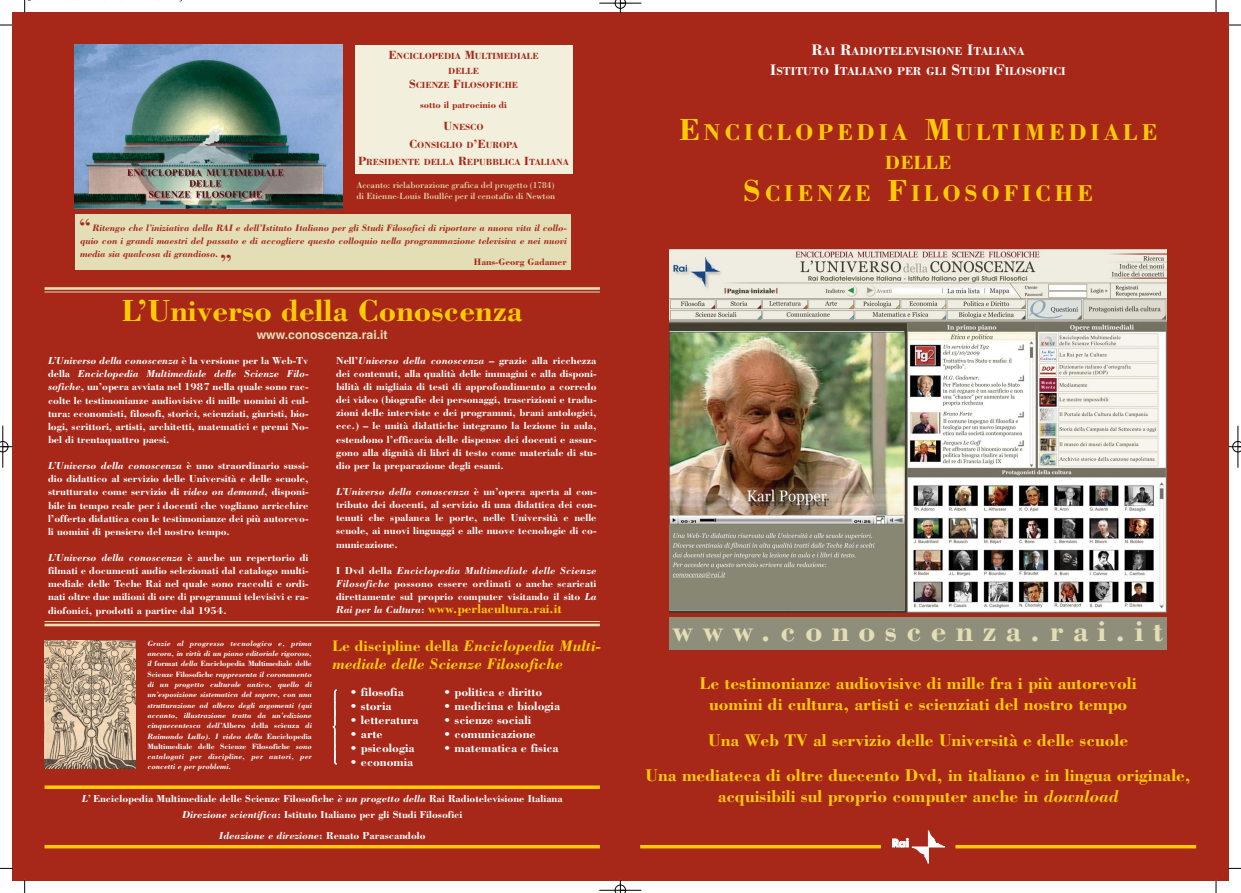
<style>
.page{position:relative;width:1241px;height:893px;background:#fff}
.page>*{position:absolute;margin:0;border:0;box-sizing:border-box;transform-origin:0 0}
.t1{font:700 31.5px "Bodoni";color:#ffcb04}
.t2{font:700 31.5px "Bodoni";letter-spacing:.285em;color:#e3deb6}
.t3{font:700 23.62px "Bodoni";letter-spacing:.165em;color:#ffcb04}
.t4{font:700 21px "Bodoni";color:#a72718}
.t5{font:700 19.69px "Bodoni";letter-spacing:.01em;color:#ffcb04}
.t6{font:700 17.5px/21px "Bodoni";color:#ffcb04;text-align:center}
.t7{font:italic 700 15.75px/18.4px "Bodoni";color:#ffcb04}
.t8{font:700 13.12px "Bodoni";color:#ffcb04}
.t9{font:700 12.25px "Bodoni";color:#fff}
.t10{font:700 12.25px "Helvetica";color:#e3deb6}
.t11{font:700 11.81px/19.2px "Bodoni";color:#fff;text-align:center}
.t12{font:700 10.5px/13.1px "Bodoni";color:#fff;text-align:justify}
.t13{font:italic 700 9.62px/13.1px "Bodoni";letter-spacing:-.005em;color:#a72718;text-align:justify}
.t14{font:700 9.62px "Bodoni";color:#a72718}
.t15{font:700 9.19px/14.7px "Bodoni";color:#a72718;text-align:center}
.t16{font:9.19px/11.4px "Bodoni";color:#e3deb6}
.t17{font:italic 700 7.88px/10.3px "Bodoni";letter-spacing:.02em;color:#fff;text-align:justify}
.s1{font-size:12.25px}
.s2{font-style:normal}
.s3{font-style:italic}
.s4{font-style:italic;font-size:10.5px;color:#fff}
.s5{font-size:10.5px;color:#fff}
.s6{font-size:15.75px}
.s7{font-size:31.5px}
</style>
<div class="page">
<div style="left:12px;top:13px;width:1216px;height:868px;background:#a72718"></div>
<img style="left:669px;top:249px;width:497px;height:364px">
<svg style="left:892px;top:831px;width:52px;height:32px"></svg>
<div style="left:669px;top:618px;width:497px;height:32px;background:#8f8e7b"></div>
<hr style="left:45px;top:845px;width:555px;height:3px;background:#ffcb04">
<svg style="left:45px;top:785px;width:555px;height:4px;background:#f3b606"></svg>
<hr style="left:640px;top:845px;width:240px;height:3px;background:#ffcb04">
<hr style="left:955px;top:845px;width:240px;height:3px;background:#ffcb04">
<img style="left:75px;top:45px;width:267px;height:164px">
<div style="left:354px;top:45px;width:218px;height:129px;background:#f2f0dc"></div>
<hr style="left:45px;top:621px;width:555px;height:1px;background:#e3deb6">
<hr style="left:45px;top:624px;width:555px;height:2px;background:#e3deb6">
<hr style="left:45px;top:287px;width:555px;height:3px;background:#e3deb6">
<hr style="left:45px;top:292px;width:555px;height:1px;background:#e3deb6">
<img style="left:45px;top:641px;width:91px;height:127px">
<div style="left:76px;top:214px;width:495px;height:56px;background:#e3deb6"></div>
<svg style="left:24px;top:0;width:2px;height:14px"></svg>
<svg style="left:0;top:25px;width:13px;height:1px"></svg>
<svg style="left:1215px;top:0;width:1px;height:14px"></svg>
<svg style="left:1227px;top:25px;width:13px;height:1px"></svg>
<svg style="left:24px;top:880px;width:2px;height:13px"></svg>
<svg style="left:0;top:868px;width:13px;height:1px"></svg>
<svg style="left:1215px;top:880px;width:1px;height:13px"></svg>
<svg style="left:1227px;top:868px;width:13px;height:1px"></svg>
<hr style="left:599px;top:3px;width:42px;height:1px;background:#000">
<hr style="left:599px;top:890px;width:42px;height:1px;background:#000">
<hr style="left:3px;top:426px;width:1px;height:42px;background:#000">
<hr style="left:1237px;top:426px;width:1px;height:42px;background:#000">
<svg style="left:614px;top:0;width:11px;height:14px"></svg>
<svg style="left:614px;top:880px;width:11px;height:13px"></svg>
<svg style="left:0;top:441px;width:13px;height:11px"></svg>
<svg style="left:1227px;top:441px;width:13px;height:11px"></svg>
<p class="t15" style="left:388px;top:49px;width:152px"><span class="s1">E</span>NCICLOPEDIA <span class="s1">M</span>ULTIMEDIALE<br>DELLE<br><span class="s1">S</span>CIENZE <span class="s1">F</span>ILOSOFICHE</p>
<p class="t14" style="left:420px;top:101px;width:88px">sotto il patrocinio di</p>
<p class="t15" style="left:358px;top:119px;width:212px;line-height:17.5px"><span class="s1">U</span>NESCO<br><span class="s1">C</span>ONSIGLIO D<span class="s1">’E</span>UROPA<br><span class="s1">P</span>RESIDENTE DELLA <span class="s1">R</span>EPUBBLICA <span class="s1">I</span>TALIANA</p>
<p class="t16" style="left:356px;top:180px;width:200px">Accanto: rielaborazione grafica del progetto (1784) di Etienne-Louis Boullée per il cenotafio di Newton</p>
<h3 class="t4" style="left:80px;top:219px;width:12px">“</h3>
<p class="t13" style="left:80px;top:222px;width:488px;text-indent:12px">Ritengo che l’iniziativa della RAI e dell’Istituto Italiano per gli Studi Filosofici di riportare a nuova vita il collo&shy;quio con i grandi maestri del passato e di accogliere questo colloquio nella programmazione televisiva e nei nuovi media sia qualcosa di grandioso<span class="s2">.</span></p>
<p class="t14" style="left:474px;top:259px;width:94px">Hans-Georg Gadamer</p>
<h3 class="t4" style="left:221px;top:255px;width:12px">”</h3>
<h1 class="t1" style="left:122px;top:299px;width:402px">L’Universo della Conoscenza</h1>
<p class="t10" style="left:257px;top:331px;width:132px">www.conoscenza.rai.it</p>
<p class="t12" style="left:48px;top:355px;width:262px"><span class="s3">L’Universo della conoscenza</span> è la versione per la Web-Tv della <span class="s3">Enciclopedia Multimediale delle Scienze Filo&shy;sofiche</span>, un’opera avviata nel 1987 nella quale sono rac&shy;colte le testimonianze audiovisive di mille uomini di cul&shy;tura: economisti, filosofi, storici, scienziati, giuristi, bio&shy;logi, scrittori, artisti, architetti, matematici e premi No&shy;bel di trentaquattro paesi.</p>
<p class="t12" style="left:48px;top:460px;width:262px"><span class="s3">L’Universo della conoscenza</span> è uno straordinario sussi&shy;dio didattico al servizio delle Università e delle scuole, strutturato come servizio di <span class="s3">video on demand</span>, disponi&shy;bile in tempo reale per i docenti che vogliano arricchire l’offerta didattica con le testimonianze dei più autorevo&shy;li uomini di pensiero del nostro tempo.</p>
<p class="t12" style="left:48px;top:552px;width:262px"><span class="s3">L’Universo della conoscenza</span> è anche un repertorio di filmati e documenti audio selezionati dal catalogo multi&shy;mediale delle Teche Rai nel quale sono raccolti e ordi&shy;nati oltre due milioni di ore di programmi televisivi e ra&shy;diofonici, prodotti a partire dal 1954.</p>
<p class="t12" style="left:336px;top:355px;width:262px">Nell’<span class="s3">Universo della conoscenza</span> – grazie alla ricchezza dei contenuti, alla qualità delle immagini e alla disponi&shy;bilità di migliaia di testi di approfondimento a corredo dei video (biografie dei personaggi, trascrizioni e tradu&shy;zioni delle interviste e dei programmi, brani antologici, ecc.) – le unità didattiche integrano la lezione in aula, estendono l’efficacia delle dispense dei docenti e assur&shy;gono alla dignità di libri di testo come materiale di stu&shy;dio per la preparazione degli esami.</p>
<p class="t12" style="left:336px;top:486px;width:262px"><span class="s3">L’Universo della conoscenza</span> è un’opera aperta al con&shy;tributo dei docenti, al servizio di una didattica dei con&shy;tenuti che spalanca le porte, nelle Università e nelle scuole, ai nuovi linguaggi e alle nuove tecnologie di co&shy;municazione.</p>
<p class="t12" style="left:336px;top:565px;width:262px">I Dvd della <span class="s3">Enciclopedia Multimediale delle Scienze Filosofiche</span> possono essere ordinati o anche scaricati direttamente sul proprio computer visitando il sito <span class="s3">La</span></p>
<p class="t8" style="left:336px;top:604px;width:227px"><span class="s4">Rai per la Cultura</span><span class="s5">:</span> www.perlacultura.rai.it</p>
<p class="t17" style="left:147px;top:639px;width:166px">Grazie al progresso tecnologico e, prima ancora, in virtù di un piano editoriale rigoroso, il <span class="s2">format</span> della <span class="s2">Enciclopedia Multimediale delle Scienze Filosofiche</span> rappresenta il coronamento di un progetto culturale antico, quello di un’esposizione sistematica del sapere, con una strutturazione ad albero degli argomenti (qui accanto, illustrazione tratta da un’edizione cinquecentesca dell’<span class="s2">Albero della scienza</span> di Raimondo Lullo). I video della <span class="s2">Enciclopedia Multimediale delle Scienze Filosofiche</span> sono catalogati per discipline, per autori, per concetti e per problemi.</p>
<h3 class="t7" style="left:332px;top:638px;width:270px"><span class="s2">Le discipline della</span> Enciclopedia Multi&shy;mediale delle Scienze Filosofiche</h3>
<p class="t9" style="left:350px;top:688px;width:55px">• filosofia</p>
<p class="t9" style="left:350px;top:702px;width:43px">• storia</p>
<p class="t9" style="left:350px;top:716px;width:70px">• letteratura</p>
<p class="t9" style="left:350px;top:730px;width:34px">• arte</p>
<p class="t9" style="left:350px;top:744px;width:66px">• psicologia</p>
<p class="t9" style="left:350px;top:758px;width:65px">• economia</p>
<p class="t9" style="left:443px;top:688px;width:100px">• politica e diritto</p>
<p class="t9" style="left:443px;top:702px;width:118px">• medicina e biologia</p>
<p class="t9" style="left:443px;top:716px;width:89px">• scienze sociali</p>
<p class="t9" style="left:443px;top:730px;width:93px">• comunicazione</p>
<p class="t9" style="left:443px;top:744px;width:117px">• matematica e fisica</p>
<p class="t11" style="left:770px;top:43px;width:297px"><span class="s6">R</span>AI <span class="s6">R</span>ADIOTELEVISIONE <span class="s6">I</span>TALIANA<br><span class="s6">I</span>STITUTO <span class="s6">I</span>TALIANO PER GLI <span class="s6">S</span>TUDI <span class="s6">F</span>ILOSOFICI</p>
<h2 class="t3" style="left:678px;top:124px;width:480px"><span class="s7">E</span>NCICLOPEDIA <span class="s7">M</span>ULTIMEDIALE</h2>
<h3 class="t5" style="left:884px;top:156px;width:68px">DELLE</h3>
<h2 class="t3" style="left:743px;top:185px;width:351px"><span class="s7">S</span>CIENZE <span class="s7">F</span>ILOSOFICHE</h2>
<h1 class="t2" style="left:672px;top:620px;width:492px">www.conoscenza.rai.it</h1>
<h3 class="t6" style="left:699px;top:674px;width:438px">Le testimonianze audiovisive di mille fra i più autorevoli uomini di cultura, artisti e scienziati del nostro tempo</h3>
<h3 class="t6" style="left:645px;top:724px;width:546px;line-height:35.7px">Una Web TV al servizio delle Università e delle scuole<br>Una mediateca di oltre duecento Dvd, in italiano e in lingua originale,</h3>
<p class="t12" style="left:82px;top:793px;width:482px"><span class="s3">L’</span> Enciclopedia Multimediale delle Scienze Filosofiche <span class="s3">è un progetto della</span> Rai Radiotelevisione Italiana</p>
<h3 class="t6" style="left:717px;top:788px;width:402px">acquisibili sul proprio computer anche in <span class="s3">download</span></h3>
<p class="t12" style="left:182px;top:806px;width:282px;line-height:20.1px;text-align:center"><span class="s3">Direzione scientifica</span>: Istituto Italiano per gli Studi Filosofici<br><span class="s3">Ideazione e direzione</span>: Renato Parascandolo</p>
</div>
